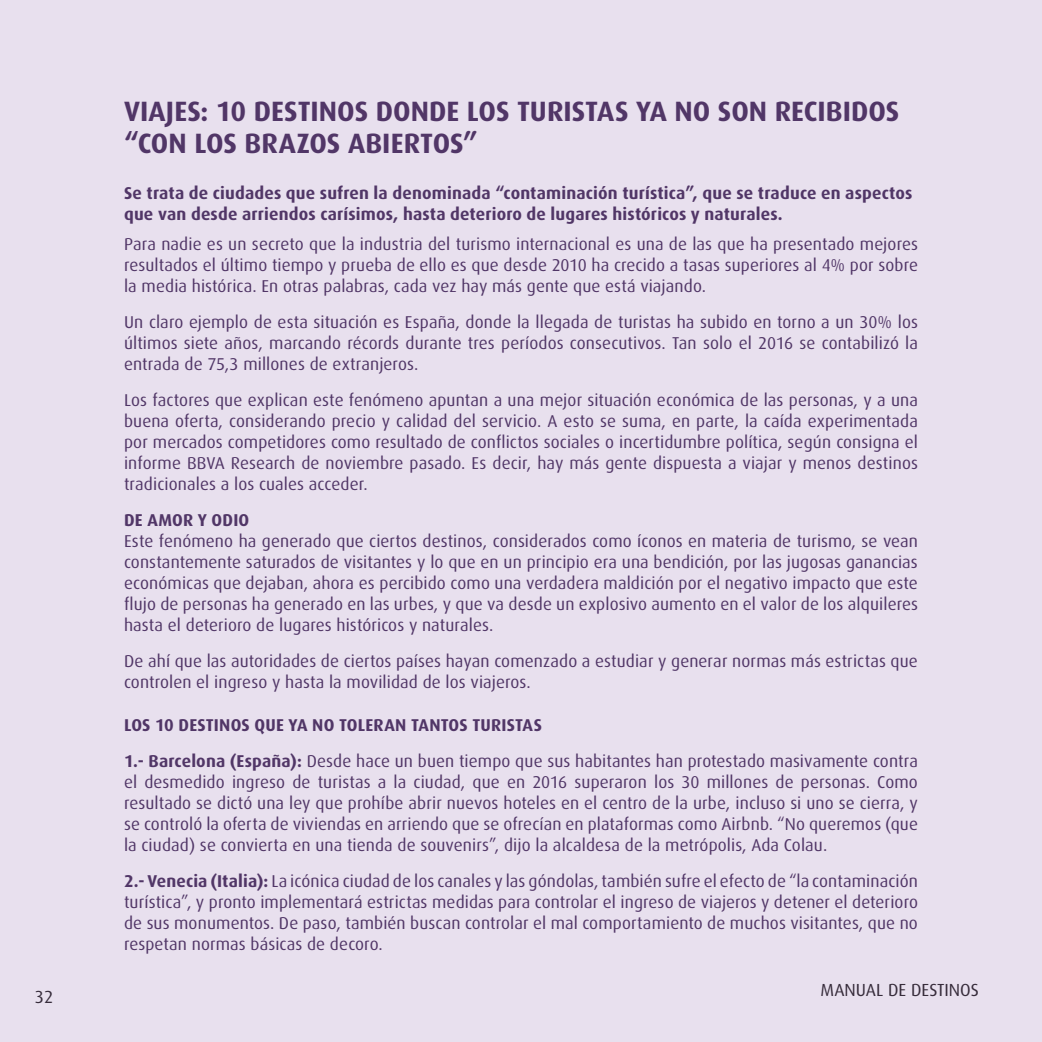
<style>
.page{position:relative;width:1042px;height:1042px;background:#e8e0ee}
.page>*{position:absolute;margin:0;border:0;box-sizing:border-box;transform-origin:0 0}
.t1{font:700 28px/31.5px "Dax";color:#513667}
.t2{font:17.5px "Dax";color:#231f20}
.t3{font:17.15px/21px "Dax";letter-spacing:.005em;color:#513667;text-align:justify}
.t4{font:700 17.15px/21px "Dax";letter-spacing:.01em;color:#513667}
.s1{font-weight:700}
</style>
<div class="page">
<hr style="left:1041px;top:0;width:1px;height:1042px;background:#8a64ab">
<p class="t2" style="left:35px;top:987px;width:20px">32</p>
<h1 class="t1" style="left:124px;top:96px;width:777px">VIAJES: 10 DESTINOS DONDE LOS TURISTAS YA NO SON RECIBIDOS “CON LOS BRAZOS ABIERTOS”</h1>
<p class="t4" style="left:124px;top:182px;width:790px">Se trata de ciudades que sufren la denominada “contaminación turística”, que se traduce en aspectos que van desde arriendos carísimos, hasta deterioro de lugares históricos y naturales.</p>
<p class="t3" style="left:124px;top:234px;width:795px">Para nadie es un secreto que la industria del turismo internacional es una de las que ha presentado mejores resultados el último tiempo y prueba de ello es que desde 2010 ha crecido a tasas superiores al 4% por sobre la media histórica. En otras palabras, cada vez hay más gente que está viajando.</p>
<p class="t3" style="left:124px;top:312px;width:795px">Un claro ejemplo de esta situación es España, donde la llegada de turistas ha subido en torno a un 30% los últimos siete años, marcando récords durante tres períodos consecutivos. Tan solo el 2016 se contabilizó la entrada de 75,3 millones de extranjeros.</p>
<p class="t3" style="left:124px;top:390px;width:795px">Los factores que explican este fenómeno apuntan a una mejor situación económica de las personas, y a una buena oferta, considerando precio y calidad del servicio. A esto se suma, en parte, la caída experimentada por mercados competidores como resultado de conflictos sociales o incertidumbre política, según consigna el informe BBVA Research de noviembre pasado. Es decir, hay más gente dispuesta a viajar y menos destinos tradicionales a los cuales acceder.</p>
<p class="t4" style="left:124px;top:510px;width:127px">DE AMOR Y ODIO</p>
<p class="t3" style="left:124px;top:531px;width:795px">Este fenómeno ha generado que ciertos destinos, considerados como íconos en materia de turismo, se vean constantemente saturados de visitantes y lo que en un principio era una bendición, por las jugosas ganancias económicas que dejaban, ahora es percibido como una verdadera maldición por el negativo impacto que este flujo de personas ha generado en las urbes, y que va desde un explosivo aumento en el valor de los alquileres hasta el deterioro de lugares históricos y naturales.</p>
<p class="t3" style="left:124px;top:651px;width:795px">De ahí que las autoridades de ciertos países hayan comenzado a estudiar y generar normas más estrictas que controlen el ingreso y hasta la movilidad de los viajeros.</p>
<p class="t3" style="left:124px;top:707px;width:795px;line-height:35.9px"><span class="s1">LOS 10 DESTINOS QUE YA NO TOLERAN TANTOS TURISTAS<br>1.- Barcelona (España):</span> Desde hace un buen tiempo que sus habitantes han protestado masivamente contra</p>
<p class="t3" style="left:124px;top:771px;width:795px">el desmedido ingreso de turistas a la ciudad, que en 2016 superaron los 30 millones de personas. Como resultado se dictó una ley que prohíbe abrir nuevos hoteles en el centro de la urbe, incluso si uno se cierra, y se controló la oferta de viviendas en arriendo que se ofrecían en plataformas como Airbnb. “No queremos (que la ciudad) se convierta en una tienda de souvenirs”, dijo la alcaldesa de la metrópolis, Ada Colau.</p>
<p class="t3" style="left:124px;top:870px;width:795px"><span class="s1">2.- Venecia (Italia):</span> La icónica ciudad de los canales y las góndolas, también sufre el efecto de “la contaminación turística”, y pronto implementará estrictas medidas para controlar el ingreso de viajeros y detener el deterioro de sus monumentos. De paso, también buscan controlar el mal comportamiento de muchos visitantes, que no respetan normas básicas de decoro.</p>
<p class="t2" style="left:820px;top:980px;width:160px">MANUAL DE DESTINOS</p>
</div>
